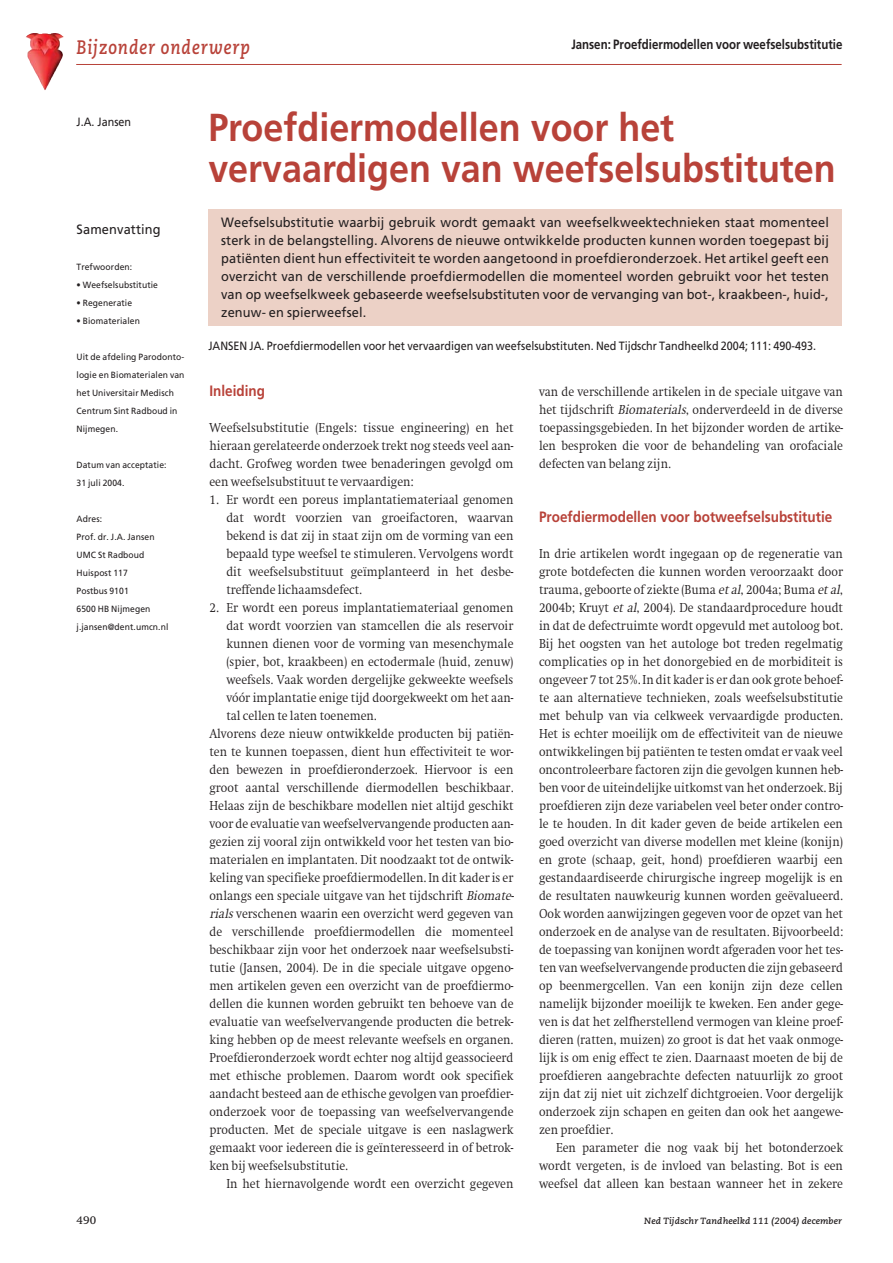
<style>
.page{position:relative;width:893px;height:1263px;background:#fff}
.page>*{position:absolute;margin:0;border:0;box-sizing:border-box;transform-origin:0 0}
.t1{font:700 39px/40.5px "Frutiger";color:#b84239;scale:.92 1}
.t2{font:italic 700 19.5px "Caecilia";letter-spacing:.06em;color:#b84239;scale:.85 1}
.t3{font:700 15px "Frutiger";color:#b84239;scale:.9 1}
.t4{font:300 13.5px/18px "Swift";color:#231f20;text-align:justify;scale:.9 1}
.t5{font:13.5px/18px "Frutiger";letter-spacing:.01em;color:#231f20;text-align:justify;scale:.95 1}
.t6{font:700 13.5px "Frutiger";color:#231f20;scale:.85 1}
.t7{font:12px "Frutiger";color:#231f20;scale:.9 1}
.t8{font:12px "Swift";color:#231f20}
.t9{font:9px/18px "Frutiger";letter-spacing:.01em;color:#231f20;scale:.95 1}
.t10{font:italic 700 9px "Caecilia";letter-spacing:.01em;color:#231f20}
.s1{font-style:italic}
</style>
<div class="page">
<div style="left:208px;top:210px;width:634px;height:116px;background:#ecd1c6"></div>
<hr style="left:76px;top:64px;width:766px;height:1px;background:#b84239">
<img style="left:26px;top:33px;width:37px;height:57px">
<h2 class="t2" style="left:77px;top:39px;width:206px">Bijzonder onderwerp</h2>
<p class="t6" style="left:571px;top:39px;width:320px">Jansen: Proefdiermodellen voor weefselsubstitutie</p>
<p class="t7" style="left:77px;top:117px;width:62px">J.A. Jansen</p>
<p class="t5" style="left:77px;top:221px;width:90px">Samenvatting</p>
<p class="t9" style="left:77px;top:259px;width:60px">Trefwoorden:</p>
<p class="t9" style="left:77px;top:277px;width:87px">• Weefselsubstitutie</p>
<p class="t9" style="left:77px;top:295px;width:60px">• Regeneratie</p>
<p class="t9" style="left:77px;top:313px;width:68px">• Biomaterialen</p>
<p class="t9" style="left:77px;top:349px;width:115px">Uit de afdeling Parodonto&shy;logie en Biomaterialen van het Universitair Medisch<br>Centrum Sint Radboud in<br>Nijmegen.</p>
<p class="t9" style="left:77px;top:457px;width:96px">Datum van acceptatie:<br>31 juli 2004.</p>
<p class="t9" style="left:77px;top:511px;width:98px">Adres:<br>Prof. dr. J.A. Jansen<br>UMC St Radboud<br>Huispost 117<br>Postbus 9101<br>6500 HB Nijmegen j.jansen@dent.umcn.nl</p>
<h1 class="t1" style="left:208px;top:111px;width:683px">Proefdiermodellen voor het vervaardigen van weefselsubstituten</h1>
<p class="t5" style="left:221px;top:214px;width:641px">Weefselsubstitutie waarbij gebruik wordt gemaakt van weefselkweektechnieken staat momenteel sterk in de belangstelling. Alvorens de nieuwe ontwikkelde producten kunnen worden toegepast bij patiënten dient hun effectiviteit te worden aangetoond in proefdieronderzoek. Het artikel geeft een overzicht van de verschillende proefdiermodellen die momenteel worden gebruikt voor het testen van op weefselkweek gebaseerde weefselsubstituten voor de vervanging van bot-, kraakbeen-, huid-, zenuw- en spierweefsel.</p>
<p class="t7" style="left:208px;top:341px;width:677px">JANSEN JA. Proefdiermodellen voor het vervaardigen van weefselsubstituten. Ned Tijdschr Tandheelkd 2004; 111: 490-493.</p>
<p class="t3" style="left:209px;top:385px;width:63px">Inleiding</p>
<p class="t4" style="left:209px;top:420px;width:339px">Weefselsubstitutie (Engels: tissue engineering) en het hieraan gerelateerde onderzoek trekt nog steeds veel aan&shy;dacht. Grofweg worden twee benaderingen gevolgd om een weefselsubstituut te vervaardigen:</p>
<p class="t4" style="left:226px;top:492px;width:321px;text-indent:-17px">1. Er wordt een poreus implantatiemateriaal genomen dat wordt voorzien van groeifactoren, waarvan bekend is dat zij in staat zijn om de vorming van een bepaald type weefsel te stimuleren. Vervolgens wordt dit weefselsubstituut geïmplanteerd in het desbe&shy;treffende lichaamsdefect.</p>
<p class="t4" style="left:209px;top:600px;width:339px">2. Er wordt een poreus implantatiemateriaal genomen</p>
<p class="t4" style="left:226px;top:618px;width:321px">dat wordt voorzien van stamcellen die als reservoir</p>
<p class="t4" style="left:226px;top:636px;width:321px">kunnen dienen voor de vorming van mesenchymale</p>
<p class="t4" style="left:226px;top:654px;width:321px">(spier, bot, kraakbeen) en ectodermale (huid, zenuw)</p>
<p class="t4" style="left:226px;top:672px;width:321px">weefsels. Vaak worden dergelijke gekweekte weefsels</p>
<p class="t4" style="left:226px;top:690px;width:321px">vóór implantatie enige tijd doorgekweekt om het aan-</p>
<p class="t4" style="left:226px;top:708px;width:169px">tal cellen te laten toenemen.</p>
<p class="t4" style="left:209px;top:726px;width:339px">Alvorens deze nieuw ontwikkelde producten bij patiën-</p>
<p class="t4" style="left:209px;top:744px;width:339px">ten te kunnen toepassen, dient hun effectiviteit te wor-</p>
<p class="t4" style="left:209px;top:762px;width:339px">den bewezen in proefdieronderzoek. Hiervoor is een</p>
<p class="t4" style="left:209px;top:780px;width:339px">groot aantal verschillende diermodellen beschikbaar.</p>
<p class="t4" style="left:209px;top:798px;width:339px">Helaas zijn de beschikbare modellen niet altijd geschikt</p>
<p class="t4" style="left:209px;top:816px;width:339px">voor de evaluatie van weefselvervangende producten aan-</p>
<p class="t4" style="left:209px;top:834px;width:339px">gezien zij vooral zijn ontwikkeld voor het testen van bio-</p>
<p class="t4" style="left:209px;top:852px;width:339px">materialen en implantaten. Dit noodzaakt tot de ontwik-</p>
<p class="t4" style="left:209px;top:870px;width:339px">keling van specifieke proefdiermodellen. In dit kader is er</p>
<p class="t4" style="left:209px;top:888px;width:342px">onlangs een speciale uitgave van het tijdschrift <span class="s1">Biomate-</span></p>
<p class="t4" style="left:209px;top:906px;width:339px"><span class="s1">rials</span>verschenen waarin een overzicht werd gegeven van</p>
<p class="t4" style="left:209px;top:924px;width:339px">de verschillende proefdiermodellen die momenteel</p>
<p class="t4" style="left:209px;top:942px;width:339px">beschikbaar zijn voor het onderzoek naar weefselsubsti-</p>
<p class="t4" style="left:209px;top:960px;width:339px">tutie (Jansen, 2004). De in die speciale uitgave opgeno-</p>
<p class="t4" style="left:209px;top:978px;width:339px">men artikelen geven een overzicht van de proefdiermo-</p>
<p class="t4" style="left:209px;top:996px;width:339px">dellen die kunnen worden gebruikt ten behoeve van de</p>
<p class="t4" style="left:209px;top:1014px;width:339px">evaluatie van weefselvervangende producten die betrek-</p>
<p class="t4" style="left:209px;top:1032px;width:339px">king hebben op de meest relevante weefsels en organen.</p>
<p class="t4" style="left:209px;top:1050px;width:339px">Proefdieronderzoek wordt echter nog altijd geassocieerd</p>
<p class="t4" style="left:209px;top:1068px;width:339px">met ethische problemen. Daarom wordt ook specifiek</p>
<p class="t4" style="left:209px;top:1086px;width:339px">aandacht besteed aan de ethische gevolgen van proefdier-</p>
<p class="t4" style="left:209px;top:1104px;width:339px">onderzoek voor de toepassing van weefselvervangende</p>
<p class="t4" style="left:209px;top:1122px;width:339px">producten. Met de speciale uitgave is een naslagwerk</p>
<p class="t4" style="left:209px;top:1140px;width:339px">gemaakt voor iedereen die is geïnteresseerd in of betrok-</p>
<p class="t4" style="left:209px;top:1158px;width:156px">ken bij weefselsubstitutie.</p>
<p class="t4" style="left:226px;top:1176px;width:320px">In het hiernavolgende wordt een overzicht gegeven</p>
<p class="t4" style="left:539px;top:384px;width:339px">van de verschillende artikelen in de speciale uitgave van het tijdschrift <span class="s1">Biomaterials</span>, onderverdeeld in de diverse toepassingsgebieden. In het bijzonder worden de artike&shy;len besproken die voor de behandeling van orofaciale defecten van belang zijn.</p>
<p class="t3" style="left:539px;top:511px;width:327px">Proefdiermodellen voor botweefselsubstitutie</p>
<p class="t4" style="left:539px;top:546px;width:339px">In drie artikelen wordt ingegaan op de regeneratie van grote botdefecten die kunnen worden veroorzaakt door trauma, geboorte of ziekte (Buma <span class="s1">etal</span>, 2004a; Buma <span class="s1">etal</span>, 2004b; Kruyt <span class="s1">et al</span>, 2004). De standaardprocedure houdt in dat de defectruimte wordt opgevuld met autoloog bot.<br>Bij het oogsten van het autologe bot treden regelmatig complicaties op in het donorgebied en de morbiditeit is ongeveer 7 tot 25%. In dit kader is er dan ook grote behoef&shy;te aan alternatieve technieken, zoals weefselsubstitutie met behulp van via celkweek vervaardigde producten.<br>Het is echter moeilijk om de effectiviteit van de nieuwe ontwikkelingen bij patiënten te testen omdat er vaak veel oncontroleerbare factoren zijn die gevolgen kunnen heb&shy;ben voor de uiteindelijke uitkomst van het onderzoek. Bij proefdieren zijn deze variabelen veel beter onder contro&shy;le te houden. In dit kader geven de beide artikelen een goed overzicht van diverse modellen met kleine (konijn) en grote (schaap, geit, hond) proefdieren waarbij een gestandaardiseerde chirurgische ingreep mogelijk is en de resultaten nauwkeurig kunnen worden geëvalueerd.<br>Ook worden aanwijzingen gegeven voor de opzet van het onderzoek en de analyse van de resultaten. Bijvoorbeeld: de toepassing van konijnen wordt afgeraden voor het tes&shy;ten van weefselvervangende producten die zijn gebaseerd op beenmergcellen. Van een konijn zijn deze cellen namelijk bijzonder moeilijk te kweken. Een ander gege&shy;ven is dat het zelfherstellend vermogen van kleine proef&shy;dieren (ratten, muizen) zo groot is dat het vaak onmoge&shy;lijk is om enig effect te zien. Daarnaast moeten de bij de proefdieren aangebrachte defecten natuurlijk zo groot zijn dat zij niet uit zichzelf dichtgroeien. Voor dergelijk onderzoek zijn schapen en geiten dan ook het aangewe&shy;zen proefdier.</p>
<p class="t4" style="left:539px;top:1140px;width:339px;text-indent:17px">Een parameter die nog vaak bij het botonderzoek wordt vergeten, is de invloed van belasting. Bot is een weefsel dat alleen kan bestaan wanneer het in zekere</p>
<p class="t8" style="left:77px;top:1215px;width:21px">490</p>
<p class="t10" style="left:644px;top:1217px;width:199px">Ned Tijdschr Tandheelkd 111 (2004) december</p>
</div>
